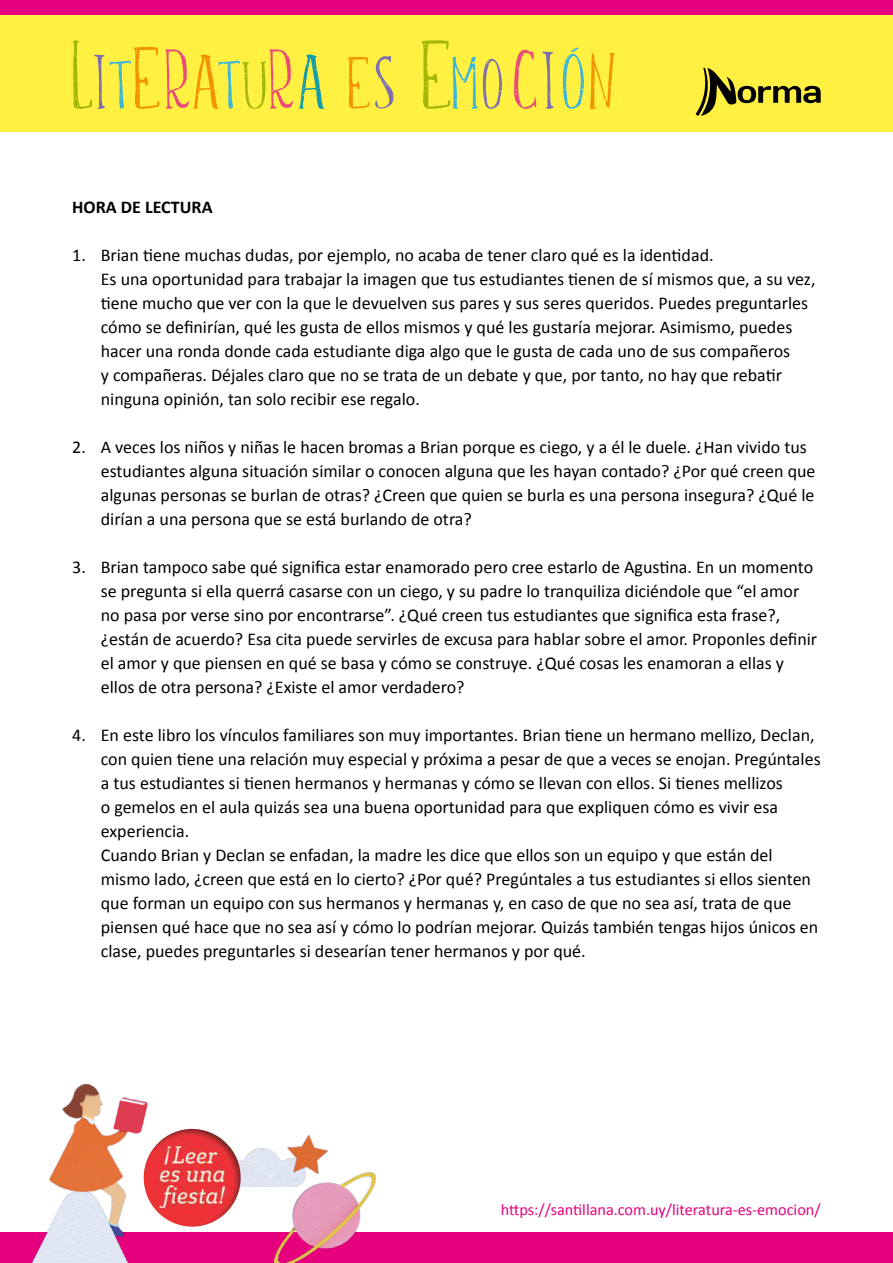
<style>
.page{position:relative;width:893px;height:1263px;background:#fff}
.page>*{position:absolute;margin:0;border:0;box-sizing:border-box;transform-origin:0 0}
.bullets{font:18px/24px "Calibri";color:#000}
.t1{font:700 18px "Calibri";color:#000}
.t2{font:16.2px "Calibri";color:#e6007d}
</style>
<div class="page">
<div style="left:0;top:1232px;width:893px;height:31px;background:#e6007d"></div>
<div style="left:0;top:0;width:893px;height:132px;background:#fff042"></div>
<div style="left:0;top:0;width:893px;height:15px;background:#e6007d"></div>
<svg style="left:299px;top:55px;width:26px;height:54px"></svg>
<svg style="left:73px;top:40px;width:220px;height:69px"></svg>
<svg style="left:348px;top:57px;width:21px;height:52px"></svg>
<svg style="left:375px;top:56px;width:18px;height:53px"></svg>
<svg style="left:514px;top:50px;width:22px;height:59px"></svg>
<svg style="left:542px;top:52px;width:12px;height:57px"></svg>
<svg style="left:590px;top:53px;width:25px;height:56px"></svg>
<svg style="left:422px;top:40px;width:80px;height:69px"></svg>
<svg style="left:563px;top:48px;width:21px;height:61px"></svg>
<svg style="left:696px;top:68px;width:125px;height:48px"></svg>
<img style="left:275px;top:1172px;width:100px;height:91px">
<img style="left:231px;top:1148px;width:74px;height:39px">
<img style="left:288px;top:1135px;width:39px;height:38px">
<img style="left:31px;top:1085px;width:161px;height:178px">
<img style="left:144px;top:1129px;width:97px;height:97px;border-radius:49px">
<p class="t1" style="left:72px;top:196px;width:142px">HORA DE LECTURA</p>
<p class="bullets" style="left:72px;top:243px;width:643px">1. Brian tiene muchas dudas, por ejemplo, no acaba de tener claro qué es la identidad.</p>
<p class="bullets" style="left:101px;top:267px;width:716px">Es una oportunidad para trabajar la imagen que tus estudiantes tienen de sí mismos que, a su vez, tiene mucho que ver con la que le devuelven sus pares y sus seres queridos. Puedes preguntarles cómo se definirían, qué les gusta de ellos mismos y qué les gustaría mejorar. Asimismo, puedes hacer una ronda donde cada estudiante diga algo que le gusta de cada uno de sus compañeros<br>y compañeras. Déjales claro que no se trata de un debate y que, por tanto, no hay que rebatir ninguna opinión, tan solo recibir ese regalo.</p>
<p class="bullets" style="left:101px;top:435px;width:716px;text-indent:-29px">2. A veces los niños y niñas le hacen bromas a Brian porque es ciego, y a él le duele. ¿Han vivido tus estudiantes alguna situación similar o conocen alguna que les hayan contado? ¿Por qué creen que algunas personas se burlan de otras? ¿Creen que quien se burla es una persona insegura? ¿Qué le dirían a una persona que se está burlando de otra?</p>
<p class="bullets" style="left:101px;top:555px;width:718px;text-indent:-29px">3. Brian tampoco sabe qué significa estar enamorado pero cree estarlo de Agustina. En un momento se pregunta si ella querrá casarse con un ciego, y su padre lo tranquiliza diciéndole que “el amor no pasa por verse sino por encontrarse”. ¿Qué creen tus estudiantes que significa esta frase?, ¿están de acuerdo? Esa cita puede servirles de excusa para hablar sobre el amor. Proponles definir el amor y que piensen en qué se basa y cómo se construye. ¿Qué cosas les enamoran a ellas y ellos de otra persona? ¿Existe el amor verdadero?</p>
<p class="bullets" style="left:101px;top:723px;width:721px;text-indent:-29px">4. En este libro los vínculos familiares son muy importantes. Brian tiene un hermano mellizo, Declan, con quien tiene una relación muy especial y próxima a pesar de que a veces se enojan. Pregúntales a tus estudiantes si tienen hermanos y hermanas y cómo se llevan con ellos. Si tienes mellizos<br>o gemelos en el aula quizás sea una buena oportunidad para que expliquen cómo es vivir esa experiencia.</p>
<p class="bullets" style="left:101px;top:843px;width:719px">Cuando Brian y Declan se enfadan, la madre les dice que ellos son un equipo y que están del mismo lado, ¿creen que está en lo cierto? ¿Por qué? Pregúntales a tus estudiantes si ellos sienten que forman un equipo con sus hermanos y hermanas y, en caso de que no sea así, trata de que piensen qué hace que no sea así y cómo lo podrían mejorar. Quizás también tengas hijos únicos en clase, puedes preguntarles si desearían tener hermanos y por qué.</p>
<p class="t2" style="left:501px;top:1199px;width:321px">https://santillana.com.uy/literatura-es-emocion/</p>
</div>
